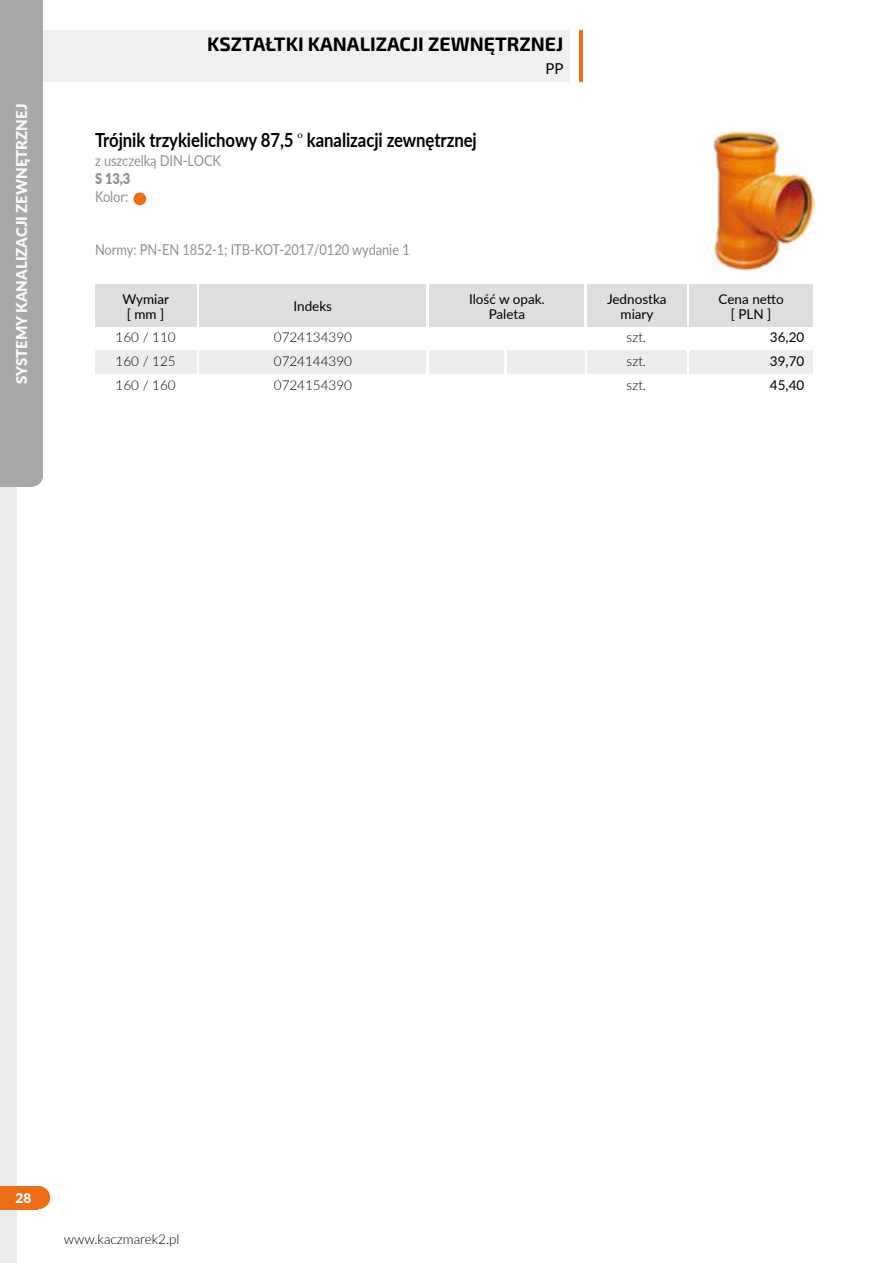
<style>
.page{position:relative;width:893px;height:1263px;background:#fff}
.page>*{position:absolute;margin:0;border:0;box-sizing:border-box;transform-origin:0 0}
.t1{font:700 19.5px "Lato";letter-spacing:-.005em;color:#000;scale:.86 1}
.t2{font:700 19.5px "Exo 2";color:#000}
.t3{font:15px "Lato";letter-spacing:-.005em;color:#958f87;scale:.86 1}
.t4{font:900 15px "Lato";color:#f9f9fa}
.t5{font:900 15px "Lato";color:#958f87;scale:.86 1}
.t6{font:15px "Lato";color:#000}
.t7{font:300 13.5px/23.7px "Lato";color:#000;text-align:justify}
.t8{font:13.5px/15px "Lato";color:#000;text-align:center}
.t9{font:900 13.5px "Lato";color:#fff}
.t10{font:10.5px "Minion Pro";color:#000}
</style>
<div class="page">
<div style="left:43px;top:31px;width:527px;height:51px;background:#f0f0f1"></div>
<div style="left:23px;top:0;width:20px;height:477px;background:#a8a8a7"></div>
<div style="left:0;top:0;width:30px;height:487px;background:#a8a8a7"></div>
<div style="left:18px;top:469px;width:24px;height:18px;background:#a8a8a7;border-radius:50%"></div>
<div style="left:0;top:487px;width:17px;height:776px;background:#ececec"></div>
<div style="left:0;top:1186px;width:38px;height:23px;background:#ed6e19"></div>
<div style="left:26px;top:1186px;width:24px;height:23px;background:#ed6e19;border-radius:50%"></div>
<img style="left:713px;top:131px;width:102px;height:141px">
<div style="left:95px;top:285px;width:101px;height:42px;background:#dedede"></div>
<div style="left:199px;top:285px;width:227px;height:42px;background:#dedede"></div>
<div style="left:429px;top:285px;width:155px;height:42px;background:#dedede"></div>
<div style="left:587px;top:285px;width:100px;height:42px;background:#dedede"></div>
<div style="left:689px;top:285px;width:124px;height:42px;background:#dedede"></div>
<div style="left:134px;top:193px;width:11px;height:11px;background:#ed6e19;border-radius:50%"></div>
<div style="left:133px;top:192px;width:13px;height:13px;border:2px solid #ed6e19;border-radius:50%"></div>
<div style="left:429px;top:351px;width:75px;height:23px;background:#ededee"></div>
<div style="left:507px;top:351px;width:77px;height:23px;background:#ededee"></div>
<div style="left:95px;top:351px;width:101px;height:23px;background:#ededee"></div>
<div style="left:199px;top:351px;width:227px;height:23px;background:#ededee"></div>
<div style="left:587px;top:351px;width:100px;height:23px;background:#ededee"></div>
<div style="left:689px;top:351px;width:124px;height:23px;background:#ededee"></div>
<hr style="left:580px;top:31px;width:3px;height:51px;background:#ed6e19">
<p class="t4" style="left:11px;top:384px;width:281px;rotate:-90deg">SYSTEMY KANALIZACJI ZEWNĘTRZNEJ</p>
<h1 class="t2" style="left:207px;top:33px;width:358px">KSZTAŁTKI KANALIZACJI ZEWNĘTRZNEJ</h1>
<p class="t6" style="left:546px;top:58px;width:19px">PP</p>
<h1 class="t1" style="left:95px;top:126px;width:232px">Trójnik trzykielichowy 87,5</h1>
<p class="t10" style="left:298px;top:128px;width:7px">o</p>
<h1 class="t1" style="left:307px;top:126px;width:199px">kanalizacji zewnętrznej</h1>
<p class="t3" style="left:95px;top:150px;width:148px">z uszczelką DIN-LOCK</p>
<p class="t5" style="left:95px;top:167px;width:43px">S 13,3</p>
<p class="t3" style="left:95px;top:185px;width:40px">Kolor:</p>
<p class="t3" style="left:95px;top:239px;width:368px">Normy: PN-EN 1852-1; ITB-KOT-2017/0120 wydanie 1</p>
<p class="t8" style="left:122px;top:291px;width:48px">Wymiar [ mm ]</p>
<p class="t8" style="left:294px;top:298px;width:40px">Indeks</p>
<p class="t8" style="left:469px;top:291px;width:77px">Ilość w opak.<br>Paleta</p>
<p class="t8" style="left:607px;top:291px;width:61px">Jednostka miary</p>
<p class="t8" style="left:719px;top:291px;width:67px">Cena netto [ PLN ]</p>
<p class="t7" style="left:116px;top:325px;width:62px">160 / 110<br>160 / 125<br>160 / 160</p>
<p class="t7" style="left:274px;top:325px;width:80px">0724134390<br>0724144390<br>0724154390</p>
<p class="t7" style="left:627px;top:325px;width:21px">szt. szt. szt.</p>
<p class="t8" style="left:770px;top:325px;width:36px;line-height:23.7px;text-align:justify">36,20<br>39,70<br>45,40</p>
<p class="t9" style="left:16px;top:1188px;width:17px">28</p>
<p class="t7" style="left:64px;top:1226px;width:117px">www.kaczmarek2.pl</p>
</div>
